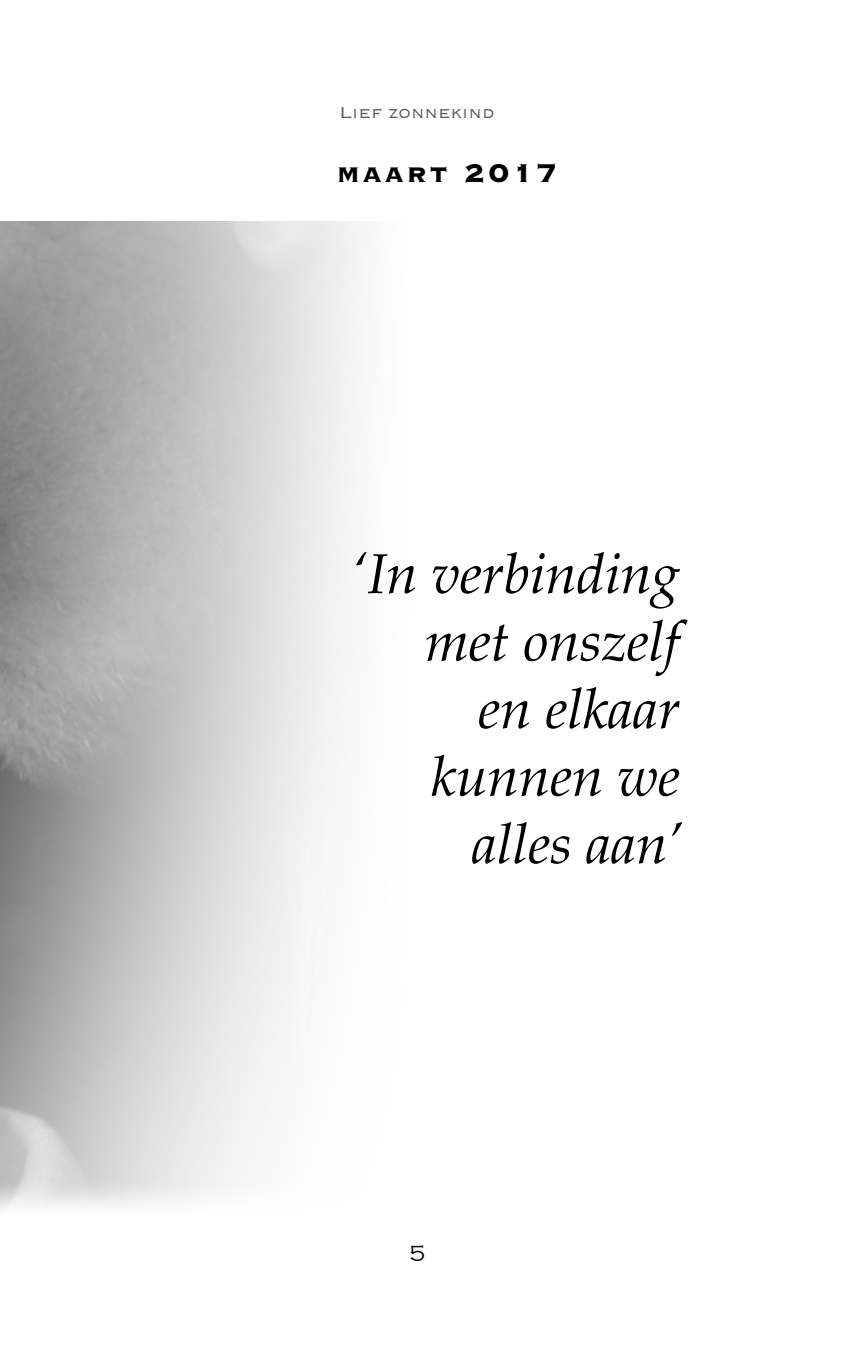
<style>
.page{position:relative;width:862px;height:1372px;background:#fff}
.page>*{position:absolute;margin:0;border:0;box-sizing:border-box;transform-origin:0 0}
.t1{font:italic 56.25px/67.5px "Palatino";color:#000;text-align:right}
.t2{font:800 33.75px "Copperplate Gothic BT";letter-spacing:.07em;color:#000}
.t3{font:22.5px "Copperplate";color:#000}
.t4{font:300 20.25px "Copperplate";color:#575756}
</style>
<div class="page">
<p class="t4" style="left:339px;top:100px;width:156px">Lief zonnekind</p>
<p class="t2" style="left:336px;top:155px;width:222px">maart 2017</p>
<p class="t1" style="left:352px;top:541px;width:332px">‘In verbinding met onszelf<br>en elkaar kunnen we alles aan’</p>
<p class="t3" style="left:409px;top:1241px;width:18px">5</p>
</div>
